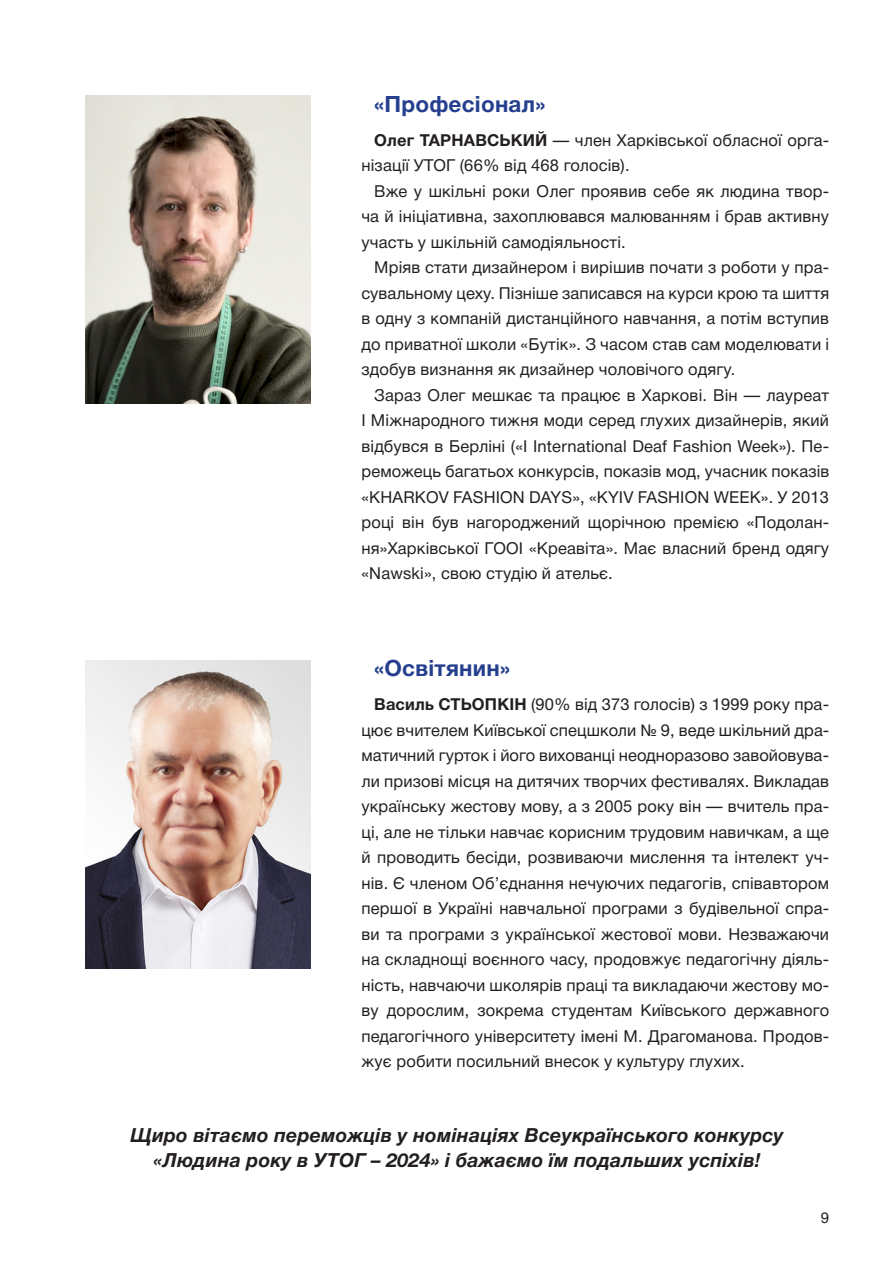
<style>
.page{position:relative;width:893px;height:1263px;background:#fff}
.page>*{position:absolute;margin:0;border:0;box-sizing:border-box;transform-origin:0 0}
.Заголовок_4_2{font:700 22.5px "Helvetica Neue Cyr";letter-spacing:.01em;color:#253f8e}
.основной_текст{font:italic 700 19.5px/25.5px "Helvetica Neue Cyr";letter-spacing:.01em;color:#231f20;text-align:center}
.основной_текст-2{font:16.5px/25.5px "Helvetica Neue Cyr";letter-spacing:.01em;color:#231f20;text-align:justify}
.t1{font:15px "Helvetica Neue Cyr";color:#231f20}
.s1{font-weight:700}
</style>
<div class="page">
<img style="left:85px;top:660px;width:225px;height:308px">
<img style="left:85px;top:96px;width:225px;height:308px">
<p class="Заголовок_4_2" style="left:374px;top:91px;width:173px">«Професіонал»</p>
<p class="основной_текст-2" style="left:361px;top:127px;width:469px;text-indent:13px"><span class="s1">Олег ТАРНАВСЬКИЙ</span> — член Харківської обласної орга&shy;нізації УТОГ (66% від 468 голосів).</p>
<p class="основной_текст-2" style="left:361px;top:178px;width:469px;text-indent:13px">Вже у шкільні роки Олег проявив себе як людина твор&shy;ча й ініціативна, захоплювався малюванням і брав активну участь у шкільній самодіяльності.</p>
<p class="основной_текст-2" style="left:361px;top:255px;width:469px;text-indent:13px">Мріяв стати дизайнером і вирішив почати з роботи у пра&shy;сувальному цеху. Пізніше записався на курси крою та шиття в одну з компаній дистанційного навчання, а потім вступив до приватної школи «Бутік». З часом став сам моделювати і здобув визнання як дизайнер чоловічого одягу.</p>
<p class="основной_текст-2" style="left:361px;top:382px;width:469px;text-indent:13px">Зараз Олег мешкає та працює в Харкові. Він — лауреат І Міжнародного тижня моди серед глухих дизайнерів, який відбувся в Берліні («I International Deaf Fashion Week»). Пе&shy;реможець багатьох конкурсів, показів мод, учасник показів «KHARKOV FASHION DAYS», «KYIV FASHION WEEK». У 2013 році він був нагороджений щорічною премією «Подолан&shy;ня»Харківської ГООІ «Креавіта». Має власний бренд одягу «Nawski», свою студію й ательє.</p>
<p class="Заголовок_4_2" style="left:374px;top:656px;width:137px">«Освітянин»</p>
<p class="основной_текст-2" style="left:361px;top:692px;width:469px;text-indent:13px"><span class="s1">Василь СТЬОПКІН</span> (90% від 373 голосів) з 1999 року пра&shy;цює вчителем Київської спецшколи № 9, веде шкільний дра&shy;матичний гурток і його вихованці неодноразово завойовува&shy;ли призові місця на дитячих творчих фестивалях. Викладав українську жестову мову, а з 2005 року він — вчитель пра&shy;ці, але не тільки навчає корисним трудовим навичкам, а ще й проводить бесіди, розвиваючи мислення та інтелект уч&shy;нів. Є членом Об’єднання нечуючих педагогів, співавтором першої в Україні навчальної програми з будівельної спра&shy;ви та програми з української жестової мови. Незважаючи на складнощі воєнного часу, продовжує педагогічну діяль&shy;ність, навчаючи школярів праці та викладаючи жестову мо&shy;ву дорослим, зокрема студентам Київського державного педагогічного університету імені М. Драгоманова. Продов&shy;жує робити посильний внесок у культуру глухих.</p>
<p class="основной_текст" style="left:131px;top:1122px;width:655px">Щиро вітаємо переможців у номінаціях Всеукраїнського конкурсу «Людина року в УТОГ – 2024» і бажаємо їм подальших успіхів!</p>
<p class="t1" style="left:821px;top:1209px;width:10px">9</p>
</div>
